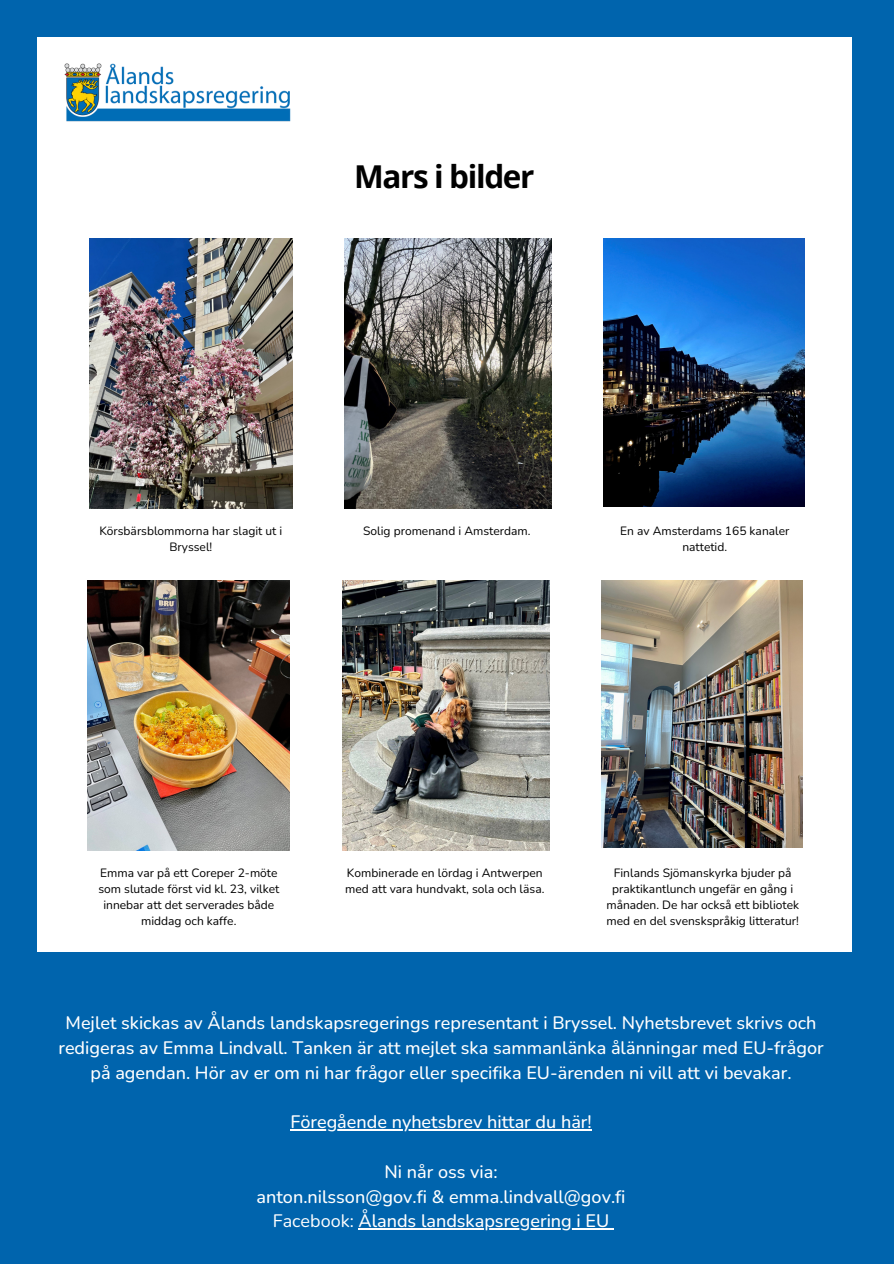
<style>
.page{position:relative;width:894px;height:1264px;background:#fff}
.page>*{position:absolute;margin:0;border:0;box-sizing:border-box;transform-origin:0 0}
.t1{font:700 31.5px "Open Sans";letter-spacing:-.045em;color:#000}
.t2{font:500 18px/24.8px "Nunito";color:#fff;text-align:center}
.t3{font:12px/16px "Nunito";color:#000;text-align:center}
.s1{font-weight:400}
</style>
<div class="page">
<div style="left:0;top:0;width:893px;height:1263px;background:#0064ad"></div>
<div style="left:37px;top:38px;width:814px;height:1187px;background:#fff"></div>
<img style="left:64px;top:63px;width:227px;height:59px">
<div style="left:2px;top:952px;width:891px;height:282px;background:#0064ad"></div>
<img style="left:89px;top:238px;width:203px;height:270px">
<hr style="left:290px;top:1129px;width:301px;height:1px;background:#fff">
<hr style="left:358px;top:1228px;width:251px;height:1px;background:#fff">
<img style="left:603px;top:238px;width:201px;height:268px">
<img style="left:344px;top:238px;width:207px;height:270px">
<img style="left:87px;top:580px;width:203px;height:270px">
<img style="left:601px;top:580px;width:201px;height:268px">
<img style="left:342px;top:580px;width:207px;height:270px">
<h1 class="t1" style="left:354px;top:154px;width:182px">Mars i bilder</h1>
<p class="t3" style="left:99px;top:523px;width:184px">Körsbärsblommorna har slagit ut i<br>Bryssel!</p>
<p class="t3" style="left:363px;top:523px;width:169px">Solig promenand i Amsterdam.</p>
<p class="t3" style="left:620px;top:523px;width:171px">En av Amsterdams 165 kanaler nattetid.</p>
<p class="t3" style="left:98px;top:864px;width:182px">Emma var på ett Coreper 2-möte som slutade först vid kl. 23, vilket innebar att det serverades både middag och kaffe.</p>
<p class="t3" style="left:345px;top:864px;width:201px;text-align:left">Kombinerade en lördag i Antwerpen med att vara hundvakt, sola och läsa.</p>
<p class="t3" style="left:606px;top:864px;width:194px">Finlands Sjömanskyrka bjuder på praktikantlunch ungefär en gång i månaden. De har också ett bibliotek med en del svenskspråkig litteratur!</p>
<p class="t2" style="left:58px;top:1011px;width:766px">Mejlet skickas av Ålands landskapsregerings representant i Bryssel. Nyhetsbrevet skrivs och redigeras av Emma Lindvall. Tanken är att mejlet ska sammanlänka ålänningar med EU-frågor på agendan. Hör av er om ni har frågor eller specifika EU-ärenden ni vill att vi bevakar.</p>
<h2 class="t2" style="left:290px;top:1110px;width:302px">Föregående nyhetsbrev hittar du här!</h2>
<h2 class="t2" style="left:256px;top:1159px;width:370px">Ni når oss via:<br>anton.nilsson@gov.fi &amp; emma.lindvall@gov.fi<br><span class="s1">Facebook:</span> Ålands landskapsregering i EU</h2>
</div>
